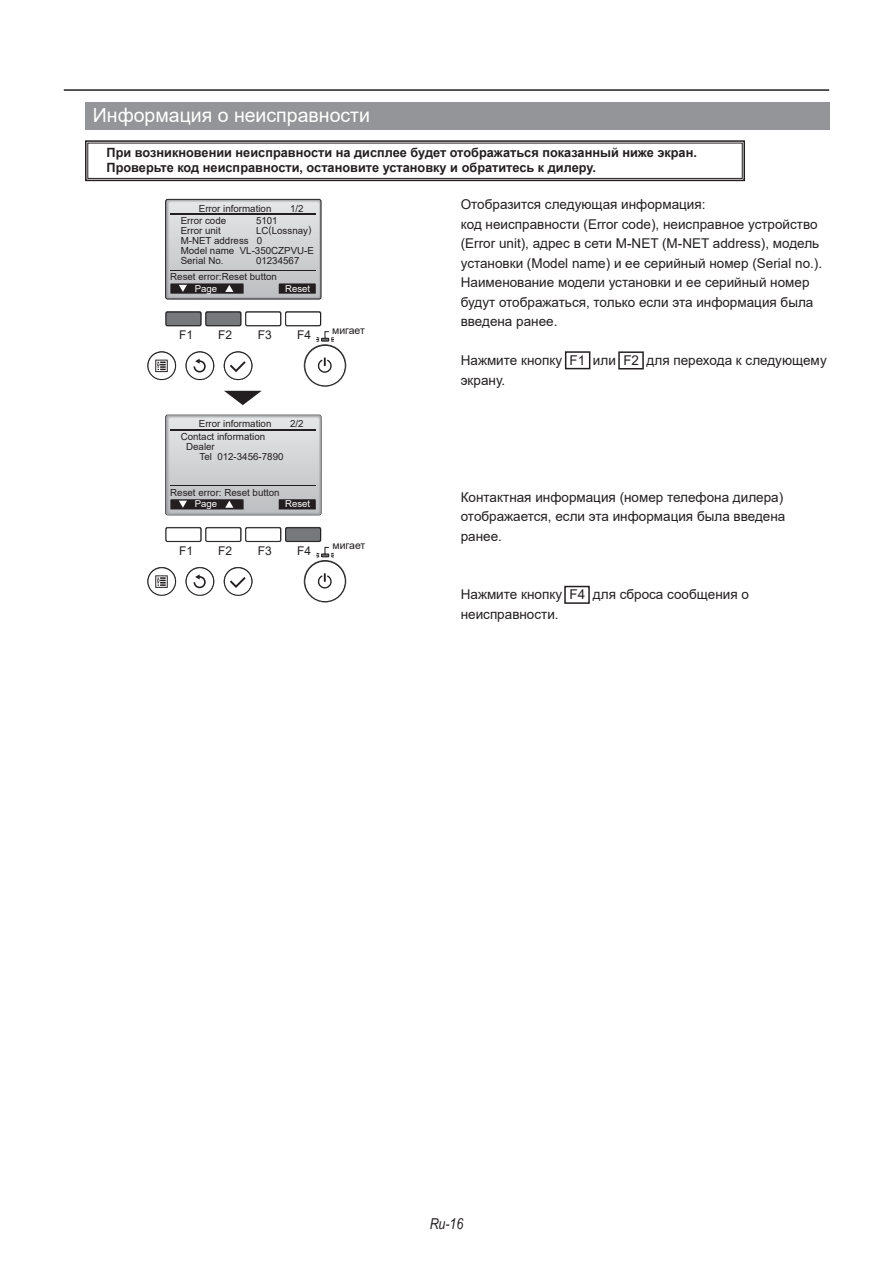
<style>
.page{position:relative;width:893px;height:1263px;background:#fff}
.page>*{position:absolute;margin:0;border:0;box-sizing:border-box;transform-origin:0 0}
.nomal{font:19.5px "Arial";color:#fff}
.t1{font:italic 15px "Arial Narrow";color:#231f20}
.nomal-2{font:13.5px/19.5px "Arial";color:#231f20}
.nomal-3{font:700 12.75px "Arial";color:#231f20}
.t2{font:12px "Arial";color:#231f20}
.nomal-4{font:10.5px "Arial";color:#231f20}
.t3{font:9.75px/10.1px "Arial";color:#231f20}
.t4{font:9.6px "Arial";color:#fff}
</style>
<div class="page">
<hr style="left:64px;top:89px;width:765px;height:2px;background:#231f20">
<svg style="left:85px;top:140px;width:660px;height:42px"></svg>
<div style="left:88px;top:143px;width:654px;height:36px;border:1px solid #231f20"></div>
<svg style="left:147px;top:351px;width:29px;height:29px"></svg>
<svg style="left:148px;top:352px;width:28px;height:28px"></svg>
<svg style="left:224px;top:351px;width:29px;height:29px"></svg>
<div style="left:224px;top:352px;width:28px;height:28px;background:#fff;border:1px solid #231f20;border-radius:50%"></div>
<svg style="left:304px;top:344px;width:42px;height:43px"></svg>
<div style="left:305px;top:345px;width:40px;height:41px;background:#fff;border:1px solid #231f20;border-radius:50%"></div>
<svg style="left:185px;top:351px;width:29px;height:29px"></svg>
<div style="left:186px;top:352px;width:28px;height:28px;background:#fff;border:1px solid #231f20;border-radius:50%"></div>
<svg style="left:147px;top:567px;width:29px;height:29px"></svg>
<div style="left:148px;top:567px;width:28px;height:28px;background:#fff;border:1px solid #231f20;border-radius:50%"></div>
<svg style="left:224px;top:567px;width:29px;height:29px"></svg>
<div style="left:224px;top:567px;width:28px;height:28px;background:#fff;border:1px solid #231f20;border-radius:50%"></div>
<svg style="left:304px;top:560px;width:42px;height:42px"></svg>
<div style="left:305px;top:561px;width:40px;height:41px;background:#fff;border:1px solid #231f20;border-radius:50%"></div>
<svg style="left:185px;top:567px;width:29px;height:29px"></svg>
<div style="left:186px;top:567px;width:28px;height:28px;background:#fff;border:1px solid #231f20;border-radius:50%"></div>
<svg style="left:224px;top:391px;width:38px;height:14px"></svg>
<svg style="left:166px;top:200px;width:155px;height:99px;background:#bdbec0"></svg>
<svg style="left:166px;top:415px;width:155px;height:100px;background:#bebec0"></svg>
<svg style="left:165px;top:311px;width:169px;height:31px"></svg>
<svg style="left:165px;top:527px;width:169px;height:31px"></svg>
<svg style="left:230px;top:361px;width:16px;height:11px"></svg>
<svg style="left:194px;top:359px;width:12px;height:13px"></svg>
<svg style="left:155px;top:360px;width:13px;height:12px"></svg>
<svg style="left:318px;top:358px;width:14px;height:15px"></svg>
<svg style="left:230px;top:577px;width:16px;height:11px"></svg>
<svg style="left:194px;top:574px;width:12px;height:14px"></svg>
<svg style="left:155px;top:575px;width:13px;height:13px"></svg>
<svg style="left:318px;top:573px;width:14px;height:15px"></svg>
<div style="left:565px;top:351px;width:25px;height:18px;border:2px solid #231f20"></div>
<div style="left:618px;top:351px;width:26px;height:18px;border:2px solid #231f20"></div>
<div style="left:85px;top:102px;width:744px;height:28px;background:#939598"></div>
<div style="left:564px;top:586px;width:26px;height:18px;border:2px solid #231f20"></div>
<p class="nomal" style="left:93px;top:101px;width:279px">Информация о неисправности</p>
<p class="nomal-3" style="left:107px;top:143px;width:592px">При возникновении неисправности на дисплее будет отображаться показанный ниже экран.</p>
<p class="nomal-3" style="left:107px;top:158px;width:491px">Проверьте код неисправности, остановите установку и обратитесь к дилеру.</p>
<p class="t3" style="left:181px;top:202px;width:92px;line-height:12.3px;text-indent:18px">Error information<br>Error code</p>
<p class="t3" style="left:290px;top:203px;width:15px">1/2</p>
<p class="t3" style="left:256px;top:216px;width:23px">5101</p>
<p class="t3" style="left:181px;top:226px;width:135px;text-indent:75px">LC(Lossnay)<br>M-NET address 0<br>Model name VL-350CZPVU-E<br>Serial No.</p>
<p class="t3" style="left:181px;top:226px;width:42px">Error unit</p>
<p class="t3" style="left:256px;top:256px;width:45px">01234567</p>
<p class="t3" style="left:170px;top:272px;width:108px">Reset error:Reset button</p>
<p class="t4" style="left:195px;top:282px;width:24px">Page</p>
<p class="t4" style="left:285px;top:282px;width:26px">Reset</p>
<p class="t2" style="left:179px;top:326px;width:16px">F1</p>
<p class="t2" style="left:218px;top:326px;width:16px">F2</p>
<p class="t2" style="left:258px;top:326px;width:16px">F3</p>
<p class="t2" style="left:297px;top:326px;width:16px">F4</p>
<p class="nomal-4" style="left:332px;top:323px;width:34px">мигает</p>
<p class="t3" style="left:181px;top:418px;width:92px;line-height:12.3px;text-indent:18px">Error information<br>Contact information</p>
<p class="t3" style="left:199px;top:441px;width:86px;text-indent:-13px">Dealer<br>Tel 012-3456-7890</p>
<p class="t3" style="left:290px;top:419px;width:15px">2/2</p>
<p class="t3" style="left:170px;top:487px;width:111px">Reset error: Reset button</p>
<p class="t4" style="left:195px;top:497px;width:24px">Page</p>
<p class="t4" style="left:285px;top:497px;width:26px">Reset</p>
<p class="t2" style="left:179px;top:542px;width:16px">F1</p>
<p class="t2" style="left:218px;top:542px;width:16px">F2</p>
<p class="t2" style="left:258px;top:542px;width:16px">F3</p>
<p class="t2" style="left:297px;top:542px;width:16px">F4</p>
<p class="nomal-4" style="left:333px;top:538px;width:34px">мигает</p>
<p class="nomal-2" style="left:461px;top:194px;width:246px">Отобразится следующая информация:</p>
<p class="nomal-2" style="left:461px;top:214px;width:363px">код неисправности (Error code), неисправное устройство (Error unit), адрес в сети M-NET (M-NET address), модель установки (Model name) и ее серийный номер (Serial no.).</p>
<p class="nomal-2" style="left:461px;top:272px;width:354px">Наименование модели установки и ее серийный номер будут отображаться, только если эта информация была введена ранее.</p>
<p class="nomal-2" style="left:461px;top:350px;width:368px">Нажмите кнопку F1 или F2 для перехода к следующему экрану.</p>
<p class="nomal-2" style="left:461px;top:487px;width:326px">Контактная информация (номер телефона дилера) отображается, если эта информация была введена ранее.</p>
<p class="nomal-2" style="left:461px;top:584px;width:290px">Нажмите кнопку F4 для сброса сообщения о неисправности.</p>
<p class="t1" style="left:430px;top:1213px;width:35px">Ru-16</p>
</div>
